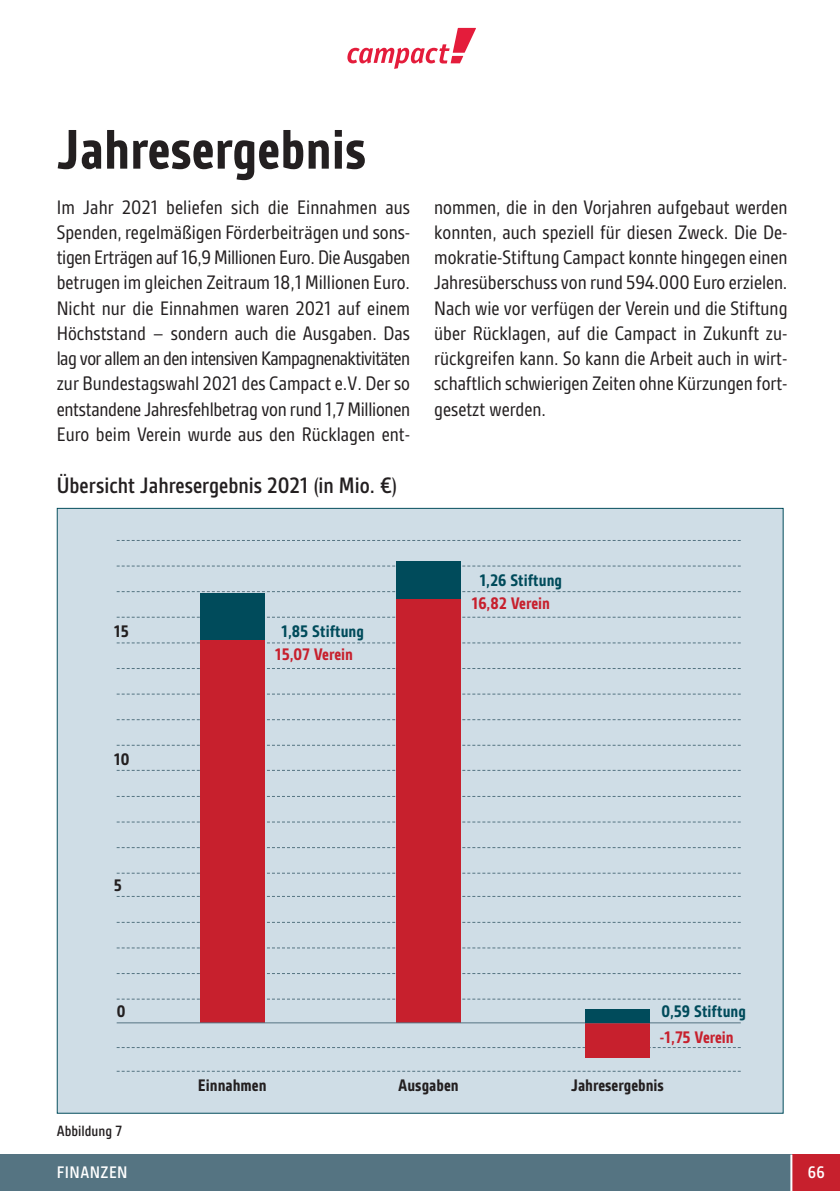
<style>
.page{position:relative;width:840px;height:1191px;background:#fff}
.page>*{position:absolute;margin:0;border:0;box-sizing:border-box;transform-origin:0 0}
.t1{font:700 60px "Gesta Condensed";color:#231f20}
.t2{font:500 24px "Gesta Condensed";color:#231f20}
.t3{font:21px/25.2px "Gesta Condensed";letter-spacing:-.005em;color:#231f20;text-align:justify}
.t4{font:700 18px "Gesta Condensed";color:#231f20}
.t5{font:700 18px "Gesta Condensed";color:#004b5b}
.t6{font:700 18px "Gesta Condensed";color:#c7202d}
.t7{font:500 18px "Gesta Condensed";letter-spacing:.025em;color:#fff}
.t8{font:500 16px "Gesta Condensed";color:#231f20}
</style>
<div class="page">
<svg style="left:347px;top:28px;width:128px;height:41px"></svg>
<div style="left:58px;top:509px;width:724px;height:603px;background:#cfdde6"></div>
<div style="left:791px;top:1154px;width:48px;height:37px;background:#c7202d"></div>
<div style="left:0;top:1154px;width:791px;height:37px;background:#557482"></div>
<hr style="left:790px;top:1154px;width:2px;height:37px;background:#fff">
<svg style="left:117px;top:770px;width:623px;height:1px"></svg>
<svg style="left:117px;top:896px;width:623px;height:1px"></svg>
<svg style="left:117px;top:642px;width:623px;height:1px"></svg>
<svg style="left:117px;top:668px;width:623px;height:1px"></svg>
<svg style="left:117px;top:693px;width:623px;height:1px"></svg>
<svg style="left:117px;top:719px;width:623px;height:1px"></svg>
<svg style="left:117px;top:744px;width:623px;height:1px"></svg>
<svg style="left:117px;top:796px;width:623px;height:1px"></svg>
<svg style="left:117px;top:821px;width:623px;height:1px"></svg>
<svg style="left:117px;top:847px;width:623px;height:1px"></svg>
<svg style="left:117px;top:872px;width:623px;height:1px"></svg>
<svg style="left:117px;top:922px;width:623px;height:1px"></svg>
<svg style="left:117px;top:947px;width:623px;height:1px"></svg>
<svg style="left:117px;top:973px;width:623px;height:1px"></svg>
<svg style="left:117px;top:998px;width:623px;height:1px"></svg>
<svg style="left:117px;top:540px;width:623px;height:1px"></svg>
<svg style="left:117px;top:565px;width:623px;height:1px"></svg>
<svg style="left:117px;top:591px;width:623px;height:1px"></svg>
<svg style="left:117px;top:616px;width:623px;height:1px"></svg>
<div style="left:396px;top:598px;width:65px;height:424px;background:#c7202d"></div>
<div style="left:396px;top:561px;width:65px;height:38px;background:#004b5b"></div>
<div style="left:200px;top:639px;width:65px;height:383px;background:#c7202d"></div>
<div style="left:200px;top:594px;width:65px;height:46px;background:#004b5b"></div>
<svg style="left:117px;top:1070px;width:623px;height:1px"></svg>
<svg style="left:117px;top:1047px;width:623px;height:1px"></svg>
<div style="left:584px;top:1022px;width:65px;height:36px;background:#c7202d"></div>
<hr style="left:117px;top:1022px;width:623px;height:1px;background:#557482">
<div style="left:584px;top:1009px;width:65px;height:13px;background:#004b5b"></div>
<h1 class="t1" style="left:57px;top:130px;width:311px">Jahresergebnis</h1>
<p class="t3" style="left:57px;top:196px;width:355px">Im Jahr 2021 beliefen sich die Einnahmen aus Spenden, regelmäßigen Förderbeiträgen und sons&shy;tigen Erträgen auf 16,9 Millionen Euro. Die Ausgaben betrugen im gleichen Zeitraum 18,1 Millionen Euro.<br>Nicht nur die Einnahmen waren 2021 auf einem Höchststand – sondern auch die Ausgaben. Das lag vor allem an den intensiven Kampagnenaktivitäten zur Bundestagswahl 2021 des Campact e.V. Der so entstandene Jahresfehlbetrag von rund 1,7 Millionen Euro beim Verein wurde aus den Rücklagen ent-</p>
<p class="t3" style="left:434px;top:196px;width:355px">nommen, die in den Vorjahren aufgebaut werden konnten, auch speziell für diesen Zweck. Die De&shy;mokratie-Stiftung Campact konnte hingegen einen Jahresüberschuss von rund 594.000 Euro erzielen.<br>Nach wie vor verfügen der Verein und die Stiftung über Rücklagen, auf die Campact in Zukunft zu&shy;rückgreifen kann. So kann die Arbeit auch in wirt&shy;schaftlich schwierigen Zeiten ohne Kürzungen fort&shy;gesetzt werden.</p>
<p class="t2" style="left:57px;top:477px;width:342px">Übersicht Jahresergebnis 2021 (in Mio. €)</p>
<p class="t4" style="left:114px;top:625px;width:16px">15</p>
<p class="t4" style="left:114px;top:753px;width:17px">10</p>
<p class="t4" style="left:114px;top:879px;width:10px">5</p>
<p class="t4" style="left:117px;top:1005px;width:10px">0</p>
<p class="t5" style="left:281px;top:625px;width:84px">1,85 stiftung</p>
<p class="t6" style="left:275px;top:648px;width:80px">15,07 Verein</p>
<p class="t5" style="left:479px;top:574px;width:84px">1,26 stiftung</p>
<p class="t6" style="left:471px;top:598px;width:80px">16,82 Verein</p>
<p class="t5" style="left:661px;top:1005px;width:86px">0,59 stiftung</p>
<p class="t6" style="left:659px;top:1031px;width:75px">-1,75 Verein</p>
<p class="t8" style="left:57px;top:1126px;width:67px">Abbildung 7</p>
<p class="t4" style="left:198px;top:1079px;width:70px">einnahmen</p>
<p class="t4" style="left:398px;top:1079px;width:62px">ausgaben</p>
<p class="t4" style="left:571px;top:1079px;width:94px">Jahresergebnis</p>
<p class="t7" style="left:57px;top:1166px;width:72px">FInAnZEn</p>
<p class="t7" style="left:807px;top:1166px;width:19px">66</p>
</div>
